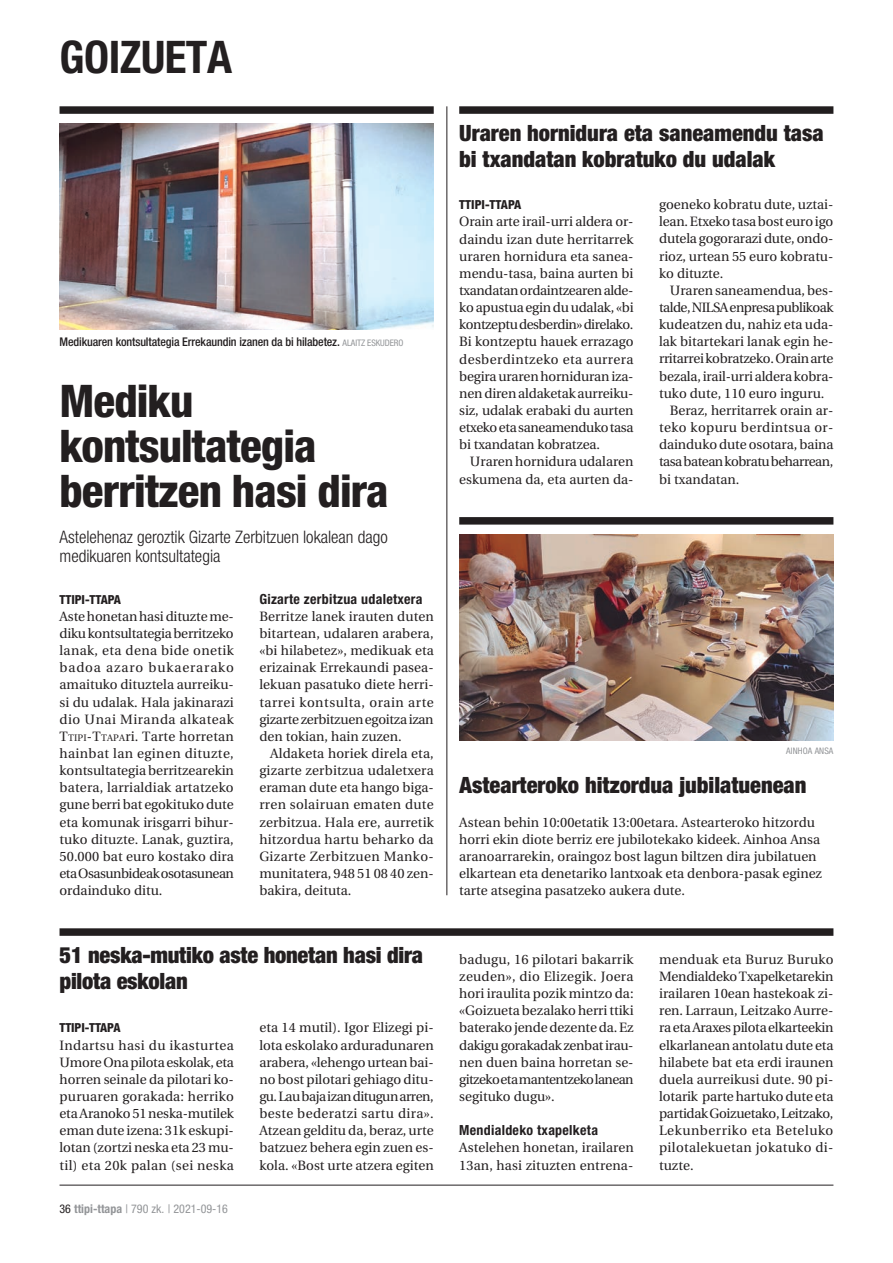
<style>
.page{position:relative;width:893px;height:1263px;background:#fff}
.page>*{position:absolute;margin:0;border:0;box-sizing:border-box;transform-origin:0 0}
.Titulua-B{font:800 condensed 45px/45px "Helvetica Neue";letter-spacing:-.02em;color:#231f20}
.Orriburua-A{font:700 condensed 45px "Helvetica Neue";letter-spacing:-.01em;color:#231f20}
.Titulua-C{font:900 condensed 22.5px/25.5px "Helvetica Neue";color:#231f20}
.Sarrera{font:300 condensed 17.25px/19.5px "Helvetica Neue";color:#231f20}
.Tartekia{font:700 condensed 13.95px "Helvetica Neue";letter-spacing:.02em;color:#231f20}
.Testua-JUST-Hasi{font:13.5px/17.1px "Utopia";color:#231f20;text-align:justify}
.Testua-JUST-Koxka{font:13.5px/17.1px "Utopia";color:#231f20;text-align:justify}
.Testua-BAND-Hasi{font:13.5px/17.1px "Utopia";color:#231f20}
.Medaila{font:800 condensed 12.45px "Helvetica Neue";letter-spacing:-.005em;color:#231f20}
.ArgazkiOina-Argazkij{font:500 condensed 12px "Helvetica Neue";letter-spacing:-.01em;color:#231f20}
.t1{font:condensed 12px "Helvetica Neue";color:#939598}
.ArgazkiOina-Argazkij-2{font:condensed 9px "Helvetica Neue";letter-spacing:.01em;color:#939598}
.s1{font-weight:400;font-size:9px;color:#939598}
.s2{font-style:inherit}
.s3{font-size:9.45px}
.s4{color:#231f20}
.s5{font-weight:700}
</style>
<div class="page">
<div style="left:60px;top:106px;width:374px;height:8px;background:#221e1f"></div>
<div style="left:459px;top:106px;width:374px;height:8px;background:#221e1f"></div>
<hr style="left:446px;top:106px;width:1px;height:789px;background:#231f20">
<div style="left:459px;top:517px;width:374px;height:8px;background:#221e1f"></div>
<img style="left:459px;top:534px;width:374px;height:206px">
<div style="left:60px;top:928px;width:773px;height:8px;background:#221e1f"></div>
<img style="left:60px;top:123px;width:374px;height:206px">
<hr style="left:60px;top:1185px;width:773px;height:1px;background:#231f20">
<p class="Orriburua-A" style="left:60px;top:30px;width:174px">GOIZUETA</p>
<p class="ArgazkiOina-Argazkij" style="left:60px;top:335px;width:345px">Medikuaren kontsultategia Errekaundin izanen da bi hilabetez. <span class="s1">ALAITZ ESKUDERO</span></p>
<p class="Titulua-B" style="left:60px;top:378px;width:330px">Mediku kontsultategia berritzen hasi dira</p>
<p class="Sarrera" style="left:60px;top:527px;width:330px">Astelehenaz geroztik Gizarte Zerbitzuen lokalean dago medikuaren kontsultategia</p>
<p class="Medaila" style="left:60px;top:591px;width:63px">TTIPI-TTAPA</p>
<p class="Testua-JUST-Koxka" style="left:60px;top:608px;width:176px">Aste honetan hasi dituzte me&shy;diku kontsultategia berritzeko lanak, eta dena bide onetik badoa azaro bukaerarako amaituko dituztela aurreiku&shy;si du udalak. Hala jakinarazi dio Unai Miranda alkateak <span class="s2">T</span><span class="s3">tipi</span><span class="s2">-T</span><span class="s3">tapa</span>ri. Tarte horretan hainbat lan eginen dituzte, kontsultategia berritzearekin batera, larrialdiak artatzeko gune berri bat egokituko dute eta komunak irisgarri bihur&shy;tuko dituzte. Lanak, guztira, 50.000 bat euro kostako dira eta Osasunbideak osotasunean ordainduko ditu.</p>
<p class="Tartekia" style="left:259px;top:590px;width:165px">Gizarte zerbitzua udaletxera</p>
<p class="Testua-JUST-Koxka" style="left:259px;top:608px;width:176px">Berritze lanek irauten duten bitartean, udalaren arabera, «bi hilabetez», medikuak eta erizainak Errekaundi pasea&shy;lekuan pasatuko diete herri&shy;tarrei kontsulta, orain arte gizarte zerbitzuen egoitza izan den tokian, hain zuzen.</p>
<p class="Testua-JUST-Koxka" style="left:259px;top:745px;width:176px;text-indent:11px">Aldaketa horiek direla eta, gizarte zerbitzua udaletxera eraman dute eta hango biga&shy;rren solairuan ematen dute zerbitzua. Hala ere, aurretik hitzordua hartu beharko da Gizarte Zerbitzuen Manko&shy;munitatera, 948 51 08 40 zen&shy;bakira, deituta.</p>
<p class="Titulua-C" style="left:60px;top:942px;width:365px">51 neska-mutiko aste honetan hasi dira pilota eskolan</p>
<p class="Medaila" style="left:60px;top:1020px;width:62px">TTIPI-TTAPA</p>
<p class="Testua-JUST-Hasi" style="left:60px;top:1037px;width:176px">Indartsu hasi du ikasturtea Umore Ona pilota eskolak, eta horren seinale da pilotari ko&shy;puruaren gorakada: herriko eta Aranoko 51 neska-mutilek eman dute izena: 31k eskupi&shy;lotan (zortzi neska eta 23 mu&shy;til) eta 20k palan (sei neska</p>
<p class="t1" style="left:60px;top:1202px;width:170px"><span class="s4">36</span> <span class="s5">ttipi-ttapa</span> | 790 zk. | 2021-09-16</p>
<p class="Testua-JUST-Hasi" style="left:259px;top:1019px;width:176px">eta 14 mutil). Igor Elizegi pi&shy;lota eskolako arduradunaren arabera, «lehengo urtean bai&shy;no bost pilotari gehiago ditu&shy;gu. Lau baja izan ditugun arren, beste bederatzi sartu dira».<br>Atzean gelditu da, beraz, urte batzuez behera egin zuen es&shy;kola. «Bost urte atzera egiten</p>
<p class="Titulua-C" style="left:459px;top:120px;width:366px">Uraren hornidura eta saneamendu tasa bi txandatan kobratuko du udalak</p>
<p class="Medaila" style="left:459px;top:197px;width:64px">TTIPI-TTAPA</p>
<p class="Testua-JUST-Hasi" style="left:459px;top:213px;width:176px">Orain arte irail-urri aldera or&shy;daindu izan dute herritarrek uraren hornidura eta sanea&shy;mendu-tasa, baina aurten bi txandatan ordaintzearen alde&shy;ko apustua egin du udalak, «bi kontzeptu desberdin» direlako.<br>Bi kontzeptu hauek errazago desberdintzeko eta aurrera begira uraren horniduran iza&shy;nen diren aldaketak aurreiku&shy;siz, udalak erabaki du aurten etxeko eta saneamenduko tasa bi txandatan kobratzea.</p>
<p class="Testua-JUST-Hasi" style="left:459px;top:453px;width:176px;text-align:right">Uraren hornidura udalaren eskumena da, eta aurten da-</p>
<p class="Testua-JUST-Hasi" style="left:659px;top:196px;width:176px">goeneko kobratu dute, uztai&shy;lean. Etxeko tasa bost euro igo dutela gogorarazi dute, ondo&shy;rioz, urtean 55 euro kobratu&shy;ko dituzte.</p>
<p class="Testua-JUST-Hasi" style="left:659px;top:282px;width:176px;text-indent:11px">Uraren saneamendua, bes&shy;talde, NILSA enpresa publikoak kudeatzen du, nahiz eta uda&shy;lak bitartekari lanak egin he&shy;rritarrei kobratzeko. Orain arte bezala, irail-urri aldera kobra&shy;tuko dute, 110 euro inguru.</p>
<p class="Testua-JUST-Hasi" style="left:659px;top:402px;width:176px;text-indent:11px">Beraz, herritarrek orain ar&shy;teko kopuru berdintsua or&shy;dainduko dute osotara, baina tasa batean kobratu beharrean, bi txandatan.</p>
<p class="ArgazkiOina-Argazkij-2" style="left:786px;top:745px;width:49px">AINHOA ANSA</p>
<p class="Titulua-C" style="left:460px;top:771px;width:348px">Astearteroko hitzordua jubilatuenean</p>
<p class="Testua-BAND-Hasi" style="left:459px;top:814px;width:364px">Astean behin 10:00etatik 13:00etara. Astearteroko hitzordu horri ekin diote berriz ere jubilotekako kideek. Ainhoa Ansa aranoarrarekin, oraingoz bost lagun biltzen dira jubilatuen elkartean eta denetariko lantxoak eta denbora-pasak eginez tarte atsegina pasatzeko aukera dute.</p>
<p class="Testua-JUST-Hasi" style="left:459px;top:951px;width:176px">badugu, 16 pilotari bakarrik zeuden», dio Elizegik. Joera hori iraulita pozik mintzo da: «Goizueta bezalako herri ttiki baterako jende dezente da. Ez dakigu gorakadak zenbat irau&shy;nen duen baina horretan se&shy;gitzeko eta mantentzeko lanean segituko dugu».</p>
<p class="Tartekia" style="left:459px;top:1122px;width:140px">Mendialdeko txapelketa</p>
<p class="Testua-JUST-Hasi" style="left:459px;top:1139px;width:176px">Astelehen honetan, irailaren<br>13an, hasi zituzten entrena-</p>
<p class="Testua-JUST-Hasi" style="left:659px;top:951px;width:176px">menduak eta Buruz Buruko Mendialdeko Txapelketarekin irailaren 10ean hastekoak zi&shy;ren. Larraun, Leitzako Aurre&shy;ra eta Araxes pilota elkarteekin elkarlanean antolatu dute eta hilabete bat eta erdi iraunen duela aurreikusi dute. 90 pi&shy;lotarik parte hartuko dute eta partidak Goizuetako, Leitzako, Lekunberriko eta Beteluko pilotalekuetan jokatuko di&shy;tuzte.</p>
</div>
